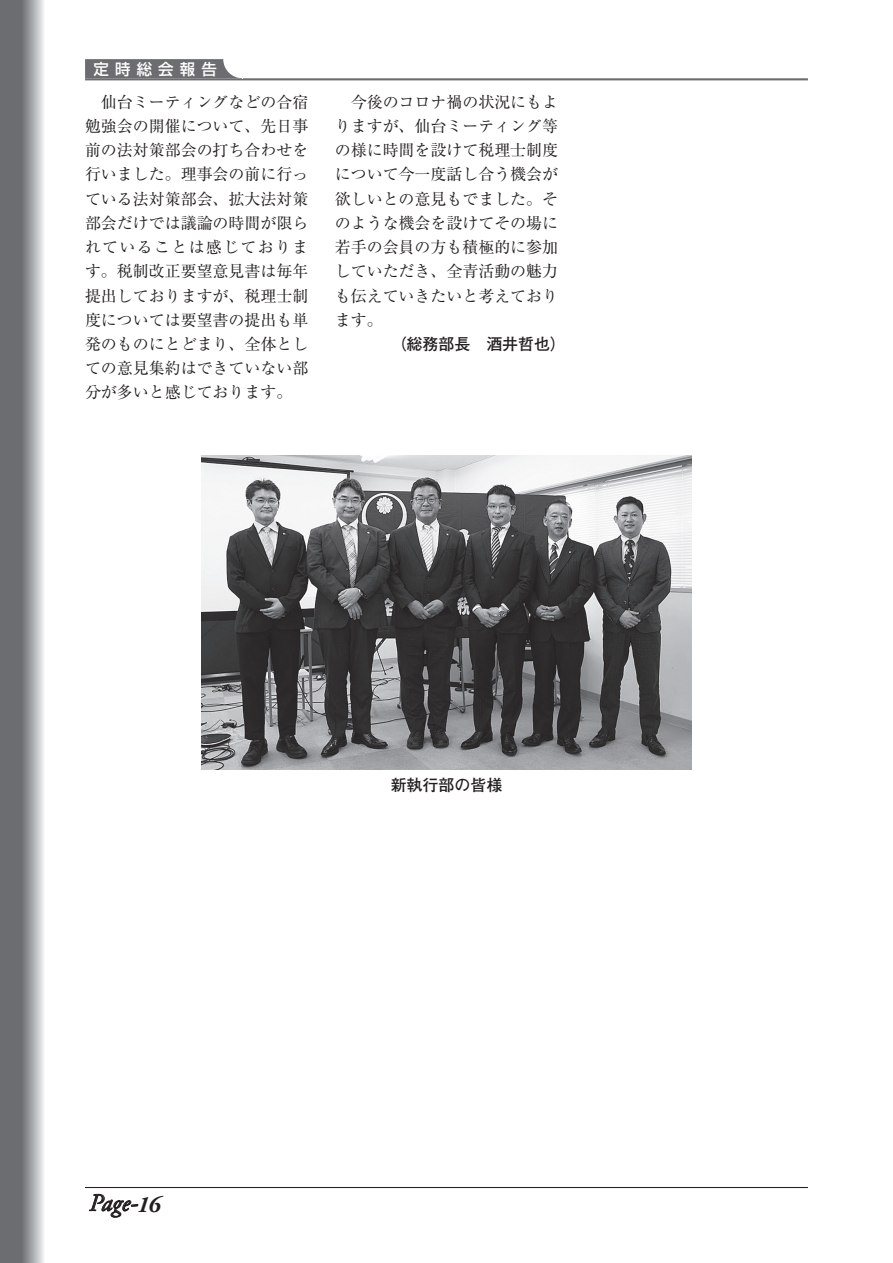
<style>
.page{position:relative;width:893px;height:1263px;background:#fff}
.page>*{position:absolute;margin:0;border:0;box-sizing:border-box;transform-origin:0 0}
.t1{font:italic 24.45px "Adobe Garamond Pro";color:#231f20}
.t2{font:15.9px/24.3px "Ryumin Pr 6 N";color:#231f20;text-align:justify}
.t3{font:700 15.9px "Futo Go B101 Pr 6";color:#231f20}
.t4{font:700 15.9px "Futo Go B101 Pr 6 N";color:#231f20}
.t5{font:500 15.45px "Shin Go Pr 6 N";letter-spacing:.4em;color:#fff}
.s1{font-weight:700;font-size:23.4px}
</style>
<div class="page">
<svg style="left:0;top:0;width:44px;height:1263px;background:#8c8d90"></svg>
<hr style="left:85px;top:78px;width:723px;height:2px;background:#6c6d70">
<svg style="left:85px;top:59px;width:158px;height:20px;background:#7c7d7f"></svg>
<img style="left:202px;top:455px;width:489px;height:315px">
<svg style="left:89px;top:1194px;width:49px;height:23px"></svg>
<hr style="left:85px;top:1187px;width:723px;height:1px;background:#231f20">
<p class="t5" style="left:94px;top:57px;width:125px">定時総会報告</p>
<p class="t2" style="left:85px;top:89px;width:225px">　仙台ミーティングなどの合宿勉強会の開催について、先日事前の法対策部会の打ち合わせを行いました。理事会の前に行っている法対策部会、拡大法対策部会だけでは議論の時間が限られていることは感じております。税制改正要望意見書は毎年提出しておりますが、税理士制度については要望書の提出も単発のものにとどまり、全体としての意見集約はできていない部分が多いと感じております。</p>
<p class="t2" style="left:335px;top:89px;width:225px">　今後のコロナ禍の状況にもよりますが、仙台ミーティング等の様に時間を設けて税理士制度について今一度話し合う機会が欲しいとの意見もでました。そのような機会を設けてその場に若手の会員の方も積極的に参加していただき、全青活動の魅力も伝えていきたいと考えております。</p>
<p class="t3" style="left:391px;top:331px;width:177px">（総務部長　酒井哲也）</p>
<h1 class="t1" style="left:89px;top:1188px;width:72px">Page-<span class="s1">16</span></h1>
<p class="t4" style="left:391px;top:772px;width:113px">新執行部の皆様</p>
</div>
